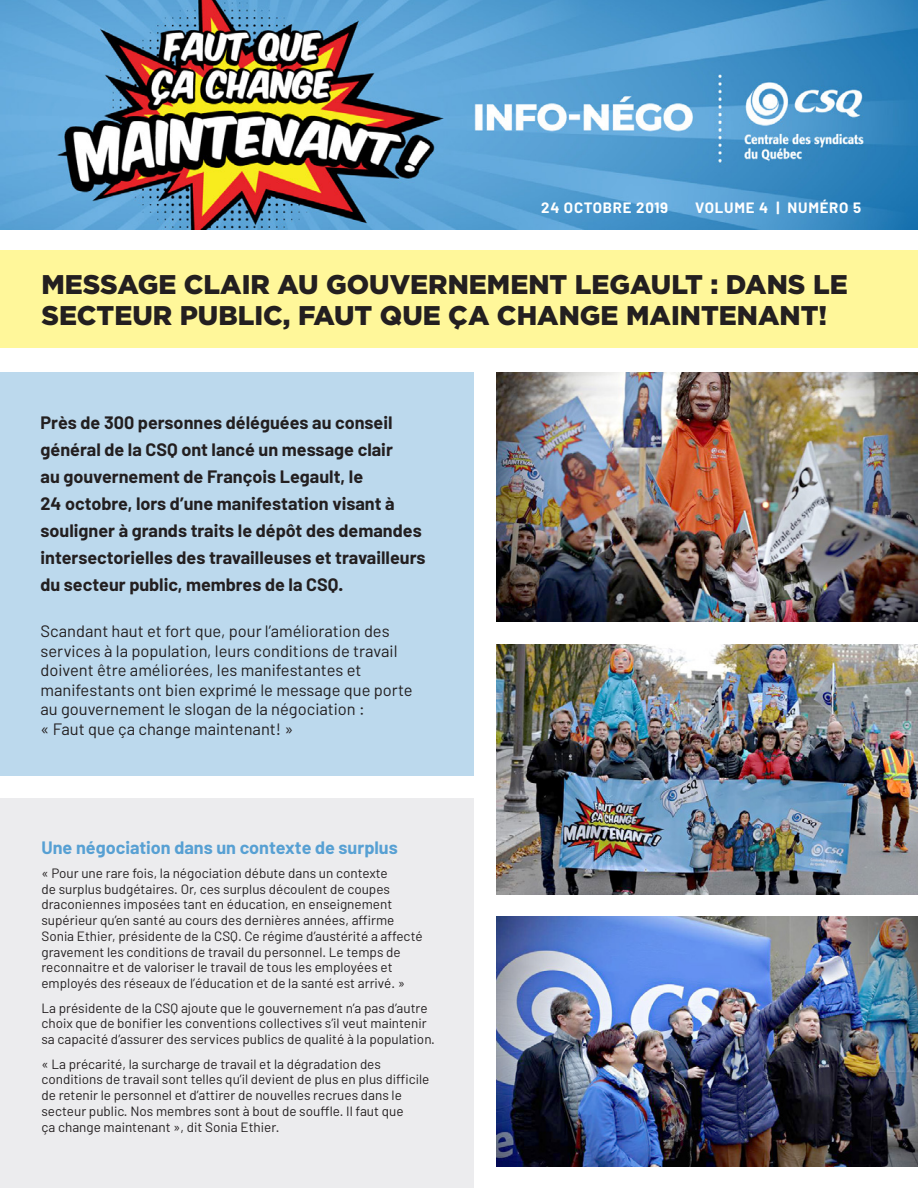
<style>
.page{position:relative;width:918px;height:1188px;background:#fff}
.page>*{position:absolute;margin:0;border:0;box-sizing:border-box;transform-origin:0 0}
.t1{font:900 27px/31.5px "Gotham";color:#231f20}
.sous_titre{font:700 18px/27px "Barlow";color:#231f20}
.sous_titre-2{font:700 18px "Barlow";color:#57a0d3}
.texte_courant{font:16.5px/19.5px "Barlow";color:#231f20}
.t2{font:700 15px "Barlow";letter-spacing:.05em;color:#fff}
.texte_courant-2{font:13.5px/15.8px "Barlow";color:#231f20}
</style>
<div class="page">
<div style="left:0;top:372px;width:473px;height:403px;background:#bcd9ed"></div>
<div style="left:0;top:798px;width:473px;height:390px;background:#ececee"></div>
<div style="left:0;top:251px;width:918px;height:97px;background:#fff79a"></div>
<img style="left:0;top:0;width:918px;height:230px">
<img style="left:497px;top:372px;width:421px;height:250px">
<img style="left:497px;top:645px;width:421px;height:250px">
<img style="left:497px;top:916px;width:421px;height:250px">
<p class="t2" style="left:541px;top:198px;width:129px">24 OCTOBRE 2019</p>
<p class="t2" style="left:695px;top:198px;width:167px">VOLUME 4 | NUMÉRO 5</p>
<p class="t1" style="left:41px;top:268px;width:808px">MESSAGE CLAIR AU GOUVERNEMENT LEGAULT : DANS LE<br>SECTEUR PUBLIC, FAUT QUE ÇA CHANGE MAINTENANT!</p>
<p class="sous_titre" style="left:40px;top:409px;width:387px">Près de 300 personnes déléguées au conseil général de la CSQ ont lancé un message clair<br>au gouvernement de François Legault, le<br>24 octobre, lors d’une manifestation visant à souligner à grands traits le dépôt des demandes intersectorielles des travailleuses et travailleurs du secteur public, membres de la CSQ.</p>
<p class="texte_courant" style="left:40px;top:621px;width:374px">Scandant haut et fort que, pour l’amélioration des services à la population, leurs conditions de travail doivent être améliorées, les manifestantes et manifestants ont bien exprimé le message que porte au gouvernement le slogan de la négociation :<br>« Faut que ça change maintenant! »</p>
<p class="sous_titre-2" style="left:41px;top:836px;width:358px">Une négociation dans un contexte de surplus</p>
<p class="texte_courant-2" style="left:41px;top:865px;width:383px">« Pour une rare fois, la négociation débute dans un contexte<br>de surplus budgétaires. Or, ces surplus découlent de coupes draconiennes imposées tant en éducation, en enseignement supérieur qu’en santé au cours des dernières années, affirme Sonia Ethier, présidente de la CSQ. Ce régime d’austérité a affecté gravement les conditions de travail du personnel. Le temps de reconnaitre et de valoriser le travail de tous les employées et employés des réseaux de l’éducation et de la santé est arrivé. »</p>
<p class="texte_courant-2" style="left:41px;top:1000px;width:395px">La présidente de la CSQ ajoute que le gouvernement n’a pas d’autre choix que de bonifier les conventions collectives s’il veut maintenir sa capacité d’assurer des services publics de qualité à la population.</p>
<p class="texte_courant-2" style="left:41px;top:1055px;width:389px">« La précarité, la surcharge de travail et la dégradation des conditions de travail sont telles qu’il devient de plus en plus difficile de retenir le personnel et d’attirer de nouvelles recrues dans le secteur public. Nos membres sont à bout de souffle. Il faut que<br>ça change maintenant », dit Sonia Ethier.</p>
</div>
